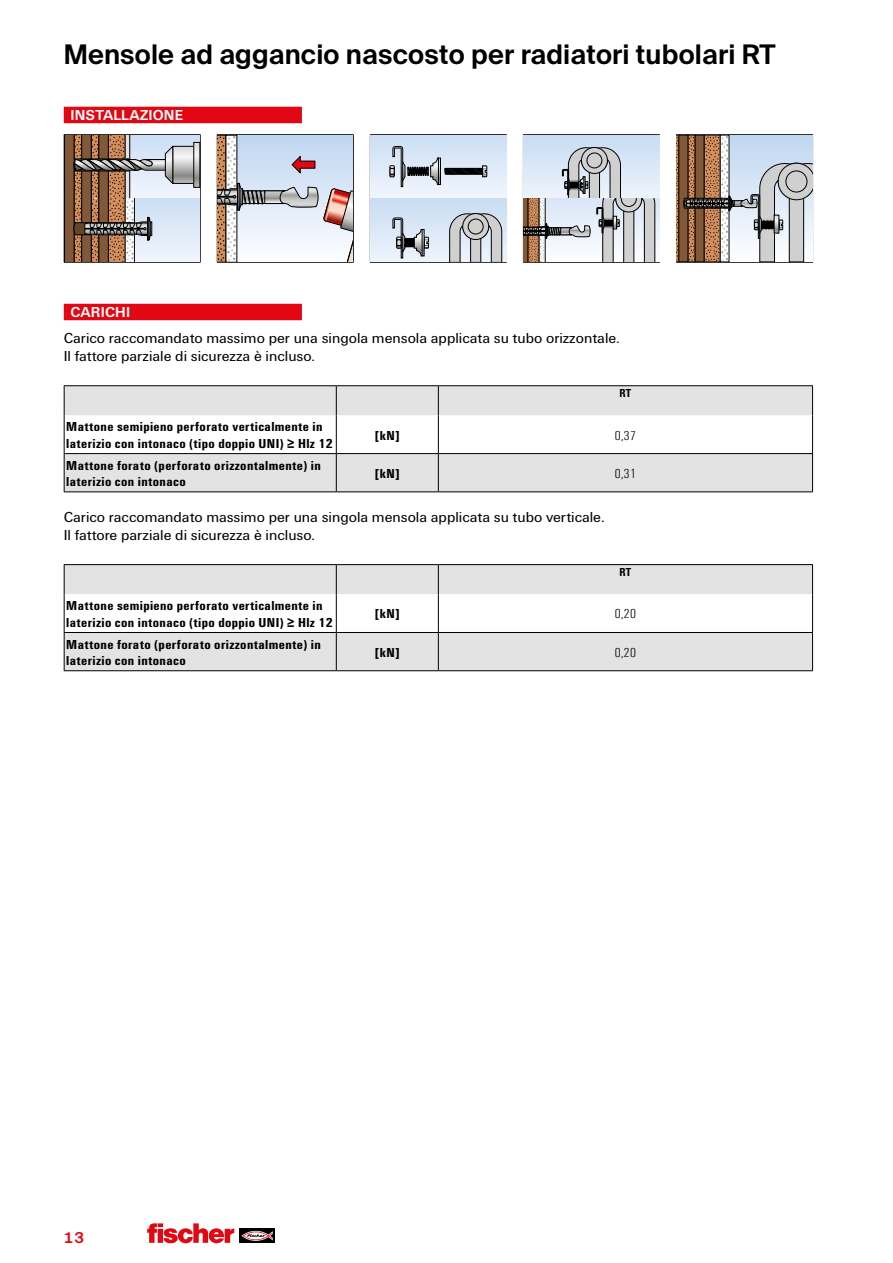
<style>
.page{position:relative;width:893px;height:1263px;background:#fff}
.page>*{position:absolute;margin:0;border:0;box-sizing:border-box;transform-origin:0 0}
.t1{font:600 27px "fischerstrong";letter-spacing:.005em;color:#000}
.t2{font:15px/18px "Fi We";color:#000}
.t3{font:700 15px "Fi We";letter-spacing:.005em;color:#fff}
.t4{font:600 15px "fischerstrong";color:#e30613}
.t5{font:700 condensed 13.5px/16.2px "Fi We";letter-spacing:.025em;color:#000;scale:1.1 1}
.t6{font:300 condensed 13.5px "Fi We";letter-spacing:.025em;color:#000;scale:1.1 1}
.t7{font:700 condensed 12px "Fi We";color:#000}
</style>
<div class="page">
<div style="left:240px;top:1229px;width:35px;height:14px;background:#000"></div>
<svg style="left:241px;top:1231px;width:32px;height:10px"></svg>
<svg style="left:147px;top:1223px;width:87px;height:20px"></svg>
<div style="left:64px;top:107px;width:238px;height:16px;background:#e30613"></div>
<div style="left:64px;top:304px;width:238px;height:16px;background:#e30613"></div>
<hr style="left:217px;top:134px;width:137px;height:1px;background:#000">
<hr style="left:217px;top:135px;width:1px;height:63px;background:#000">
<hr style="left:353px;top:135px;width:1px;height:63px;background:#000">
<hr style="left:217px;top:198px;width:1px;height:64px;background:#000">
<hr style="left:353px;top:198px;width:1px;height:64px;background:#000">
<hr style="left:217px;top:262px;width:137px;height:1px;background:#000">
<hr style="left:676px;top:134px;width:137px;height:1px;background:#000">
<hr style="left:676px;top:135px;width:1px;height:63px;background:#000">
<hr style="left:812px;top:135px;width:1px;height:63px;background:#000">
<hr style="left:676px;top:198px;width:1px;height:64px;background:#000">
<hr style="left:812px;top:198px;width:1px;height:64px;background:#000">
<hr style="left:676px;top:262px;width:137px;height:1px;background:#000">
<hr style="left:64px;top:134px;width:137px;height:1px;background:#000">
<hr style="left:64px;top:135px;width:1px;height:63px;background:#000">
<hr style="left:200px;top:135px;width:1px;height:63px;background:#000">
<hr style="left:370px;top:134px;width:137px;height:1px;background:#000">
<hr style="left:370px;top:135px;width:1px;height:63px;background:#000">
<hr style="left:506px;top:135px;width:1px;height:63px;background:#000">
<hr style="left:523px;top:134px;width:137px;height:1px;background:#000">
<hr style="left:523px;top:135px;width:1px;height:63px;background:#000">
<hr style="left:659px;top:135px;width:1px;height:63px;background:#000">
<hr style="left:64px;top:199px;width:1px;height:63px;background:#000">
<hr style="left:200px;top:199px;width:1px;height:63px;background:#000">
<hr style="left:370px;top:198px;width:137px;height:1px;background:#000">
<hr style="left:370px;top:199px;width:1px;height:63px;background:#000">
<hr style="left:506px;top:199px;width:1px;height:63px;background:#000">
<hr style="left:523px;top:198px;width:137px;height:1px;background:#000">
<hr style="left:523px;top:199px;width:1px;height:63px;background:#000">
<hr style="left:659px;top:199px;width:1px;height:63px;background:#000">
<hr style="left:64px;top:262px;width:137px;height:1px;background:#000">
<hr style="left:370px;top:262px;width:137px;height:1px;background:#000">
<hr style="left:523px;top:262px;width:137px;height:1px;background:#000">
<hr style="left:64px;top:198px;width:137px;height:1px;background:#000">
<svg style="left:173px;top:135px;width:27px;height:63px"></svg>
<svg style="left:175px;top:148px;width:17px;height:34px"></svg>
<div style="left:173px;top:146px;width:21px;height:38px;border:1px solid #000"></div>
<svg style="left:196px;top:144px;width:2px;height:41px"></svg>
<svg style="left:218px;top:135px;width:135px;height:127px"></svg>
<div style="left:371px;top:135px;width:135px;height:63px;background:linear-gradient(to bottom,#cbddf3,#eef2f9)"></div>
<svg style="left:390px;top:146px;width:97px;height:41px;background:#b3bcc7"></svg>
<div style="left:524px;top:135px;width:135px;height:63px;background:linear-gradient(to bottom,#c9dcf3,#eef4fc)"></div>
<svg style="left:677px;top:135px;width:135px;height:127px;background:#b0a7a2"></svg>
<svg style="left:776px;top:217px;width:1px;height:14px"></svg>
<div style="left:774px;top:215px;width:5px;height:18px;border:1px solid #000"></div>
<div style="left:65px;top:199px;width:135px;height:63px;background:linear-gradient(to bottom,#ccdef4,#f1f6fd)"></div>
<svg style="left:65px;top:135px;width:108px;height:128px;background:#9e8c80"></svg>
<div style="left:371px;top:199px;width:135px;height:63px;background:linear-gradient(to bottom,#c9dcf2,#eff4fc)"></div>
<svg style="left:393px;top:218px;width:36px;height:40px"></svg>
<svg style="left:449px;top:213px;width:53px;height:49px;background:#bbbec2"></svg>
<svg style="left:463px;top:214px;width:26px;height:25px"></svg>
<div style="left:462px;top:213px;width:27px;height:27px;border:1px solid #000;border-radius:50%"></div>
<div style="left:468px;top:219px;width:15px;height:15px;background:#d0d0d0;border-radius:50%"></div>
<div style="left:468px;top:219px;width:15px;height:15px;border:1px solid #000;border-radius:50%"></div>
<div style="left:524px;top:199px;width:135px;height:63px;background:linear-gradient(to bottom,#d9e6f7,#fdfeff)"></div>
<svg style="left:524px;top:147px;width:131px;height:116px;background:#c1c4c8"></svg>
<div style="left:613px;top:216px;width:4px;height:13px;border:1px solid #000"></div>
<svg style="left:64px;top:386px;width:749px;height:106px"></svg>
<hr style="left:64px;top:385px;width:272px;height:1px;background:#000">
<hr style="left:336px;top:385px;width:102px;height:1px;background:#000">
<hr style="left:438px;top:385px;width:375px;height:1px;background:#000">
<hr style="left:336px;top:415px;width:1px;height:38px;background:#000">
<hr style="left:438px;top:415px;width:1px;height:38px;background:#000">
<hr style="left:812px;top:415px;width:1px;height:38px;background:#000">
<hr style="left:336px;top:454px;width:1px;height:37px;background:#000">
<hr style="left:438px;top:454px;width:1px;height:37px;background:#000">
<hr style="left:812px;top:454px;width:1px;height:37px;background:#000">
<svg style="left:64px;top:565px;width:749px;height:106px"></svg>
<hr style="left:64px;top:564px;width:272px;height:1px;background:#000">
<hr style="left:336px;top:564px;width:102px;height:1px;background:#000">
<hr style="left:438px;top:564px;width:375px;height:1px;background:#000">
<hr style="left:336px;top:594px;width:1px;height:38px;background:#000">
<hr style="left:438px;top:594px;width:1px;height:38px;background:#000">
<hr style="left:812px;top:594px;width:1px;height:38px;background:#000">
<hr style="left:336px;top:633px;width:1px;height:37px;background:#000">
<hr style="left:438px;top:633px;width:1px;height:37px;background:#000">
<hr style="left:812px;top:633px;width:1px;height:37px;background:#000">
<h1 class="t1" style="left:64px;top:38px;width:713px">Mensole ad aggancio nascosto per radiatori tubolari RT</h1>
<p class="t3" style="left:71px;top:106px;width:114px">INSTALLAZIONE</p>
<p class="t3" style="left:71px;top:303px;width:61px">CARICHI</p>
<p class="t2" style="left:64px;top:330px;width:557px">Carico raccomandato massimo per una singola mensola applicata su tubo orizzontale.<br>Il fattore parziale di sicurezza è incluso.</p>
<p class="t7" style="left:620px;top:386px;width:13px">RT</p>
<p class="t5" style="left:66px;top:419px;width:244px">Mattone semipieno perforato verticalmente in laterizio con intonaco (tipo doppio UNI) ≥ Hlz 12</p>
<p class="t5" style="left:375px;top:427px;width:24px">[kN]</p>
<p class="t6" style="left:615px;top:428px;width:21px">0,37</p>
<p class="t5" style="left:66px;top:457px;width:233px">Mattone forato (perforato orizzontalmente) in laterizio con intonaco</p>
<p class="t5" style="left:375px;top:465px;width:24px">[kN]</p>
<p class="t6" style="left:615px;top:466px;width:21px">0,31</p>
<p class="t2" style="left:64px;top:508px;width:542px">Carico raccomandato massimo per una singola mensola applicata su tubo verticale.<br>Il fattore parziale di sicurezza è incluso.</p>
<p class="t7" style="left:620px;top:565px;width:13px">RT</p>
<p class="t5" style="left:66px;top:598px;width:244px">Mattone semipieno perforato verticalmente in laterizio con intonaco (tipo doppio UNI) ≥ Hlz 12</p>
<p class="t5" style="left:375px;top:606px;width:24px">[kN]</p>
<p class="t6" style="left:615px;top:607px;width:21px">0,20</p>
<p class="t5" style="left:66px;top:636px;width:233px">Mattone forato (perforato orizzontalmente) in laterizio con intonaco</p>
<p class="t5" style="left:375px;top:644px;width:24px">[kN]</p>
<p class="t6" style="left:615px;top:645px;width:21px">0,20</p>
<p class="t4" style="left:64px;top:1229px;width:22px">13</p>
</div>
